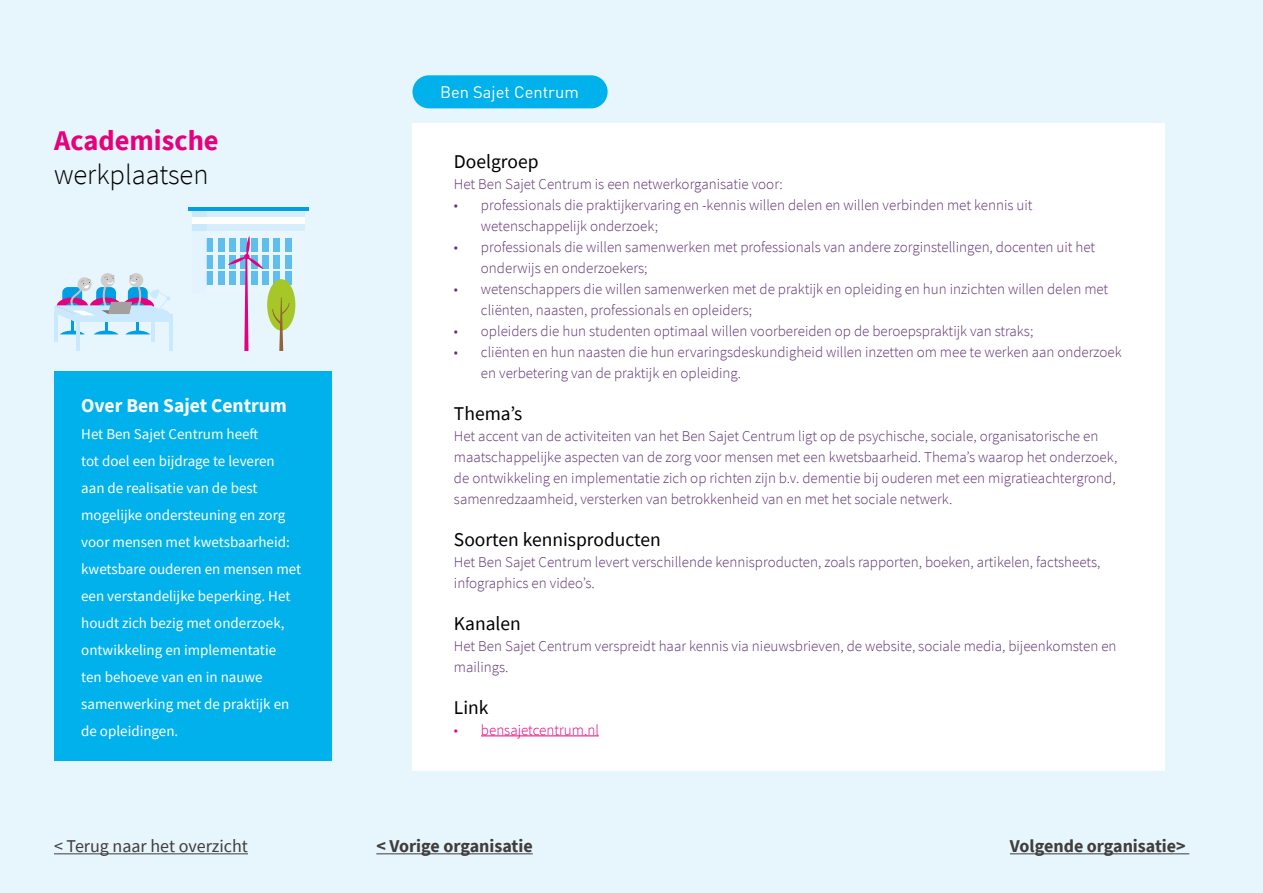
<style>
.page{position:relative;width:1263px;height:893px;background:#e7f5fc}
.page>*{position:absolute;margin:0;border:0;box-sizing:border-box;transform-origin:0 0}
.t1{font:300 28.5px "Source Sans Pro";color:#000}
.t2{font:700 28.5px "Source Sans Pro";color:#e6007d}
.t3{font:19.5px "Source Sans Pro";color:#000}
.t4{font:700 19.5px "Source Sans Pro";color:#fff}
.t5{font:700 18px "Source Sans Pro";color:#403d3d}
.t6{font:18px "Source Sans Pro";color:#403d3d}
.t7{font:16.5px "DIN Pro";color:#fff}
.t8{font:300 15px/21px "Source Sans Pro";color:#5e3370}
.t9{font:15px/27px "Source Sans Pro";color:#fff}
.t10{font:300 15px "Source Sans Pro";color:#e6007d}
</style>
<div class="page">
<hr style="left:54px;top:853px;width:194px;height:1px;background:#403d3d">
<hr style="left:1010px;top:853px;width:179px;height:1px;background:#403d3d">
<hr style="left:376px;top:853px;width:157px;height:1px;background:#403d3d">
<svg style="left:126px;top:331px;width:24px;height:3px"></svg>
<hr style="left:136px;top:314px;width:3px;height:18px;background:#009fe3">
<div style="left:129px;top:273px;width:14px;height:14px;background:#d0cecd;border-radius:50%"></div>
<svg style="left:94px;top:331px;width:24px;height:3px"></svg>
<hr style="left:105px;top:314px;width:3px;height:18px;background:#009fe3">
<div style="left:101px;top:273px;width:14px;height:14px;background:#d0cecd;border-radius:50%"></div>
<svg style="left:60px;top:331px;width:24px;height:3px"></svg>
<hr style="left:71px;top:314px;width:3px;height:18px;background:#009fe3">
<hr style="left:169px;top:318px;width:4px;height:33px;background:#cbe9fc">
<hr style="left:76px;top:322px;width:3px;height:29px;background:#cbe9fc">
<hr style="left:54px;top:313px;width:4px;height:29px;background:#cbe9fc">
<hr style="left:151px;top:313px;width:3px;height:29px;background:#cbe9fc">
<svg style="left:54px;top:275px;width:119px;height:49px"></svg>
<div style="left:192px;top:209px;width:113px;height:84px;background:#d6eefc"></div>
<div style="left:192px;top:231px;width:113px;height:62px;background:#eaf6fe"></div>
<div style="left:192px;top:217px;width:113px;height:6px;background:#fff"></div>
<div style="left:207px;top:239px;width:6px;height:13px;background:#60beec"></div>
<div style="left:218px;top:239px;width:6px;height:13px;background:#60beec"></div>
<div style="left:263px;top:239px;width:6px;height:13px;background:#60beec"></div>
<div style="left:274px;top:239px;width:6px;height:13px;background:#60beec"></div>
<div style="left:285px;top:239px;width:6px;height:13px;background:#60beec"></div>
<div style="left:207px;top:255px;width:6px;height:13px;background:#60beec"></div>
<div style="left:218px;top:255px;width:6px;height:13px;background:#60beec"></div>
<div style="left:263px;top:255px;width:6px;height:13px;background:#60beec"></div>
<div style="left:274px;top:255px;width:6px;height:13px;background:#60beec"></div>
<div style="left:285px;top:255px;width:6px;height:13px;background:#60beec"></div>
<div style="left:207px;top:271px;width:6px;height:13px;background:#60beec"></div>
<div style="left:218px;top:271px;width:6px;height:13px;background:#60beec"></div>
<div style="left:263px;top:271px;width:6px;height:13px;background:#60beec"></div>
<div style="left:274px;top:271px;width:6px;height:13px;background:#60beec"></div>
<div style="left:285px;top:271px;width:6px;height:13px;background:#60beec"></div>
<svg style="left:192px;top:211px;width:15px;height:74px"></svg>
<div style="left:192px;top:217px;width:15px;height:6px;background:#fff"></div>
<hr style="left:188px;top:207px;width:121px;height:4px;background:#009fe3">
<svg style="left:228px;top:236px;width:36px;height:115px"></svg>
<div style="left:267px;top:279px;width:28px;height:52px;background:#a5c728;border-radius:50%"></div>
<svg style="left:272px;top:297px;width:17px;height:54px"></svg>
<div style="left:412px;top:123px;width:753px;height:648px;background:#fff"></div>
<div style="left:54px;top:371px;width:278px;height:389px;background:#00b1eb"></div>
<div style="left:412px;top:75px;width:196px;height:33px;background:#00b1eb;border-radius:17px"></div>
<hr style="left:481px;top:735px;width:118px;height:1px;background:#e6007d">
<h1 class="t2" style="left:54px;top:122px;width:166px">Academische</h1>
<h1 class="t1" style="left:54px;top:158px;width:156px">werkplaatsen</h1>
<h2 class="t4" style="left:81px;top:393px;width:207px">Over Ben Sajet Centrum</h2>
<p class="t9" style="left:81px;top:421px;width:221px">Het Ben Sajet Centrum heeft<br>tot doel een bijdrage te leveren aan de realisatie van de best mogelijke ondersteuning en zorg voor mensen met kwetsbaarheid: kwetsbare ouderen en mensen met een verstandelijke beperking. Het houdt zich bezig met onderzoek, ontwikkeling en implementatie<br>ten behoeve van en in nauwe samenwerking met de praktijk en de opleidingen.</p>
<p class="t7" style="left:440px;top:81px;width:140px">Ben Sajet Centrum</p>
<h2 class="t3" style="left:454px;top:149px;width:86px">Doelgroep</h2>
<p class="t8" style="left:454px;top:173px;width:330px">Het Ben Sajet Centrum is een netwerkorganisatie voor:</p>
<p class="t8" style="left:481px;top:194px;width:553px;text-indent:-27px">• professionals die praktijkervaring en -kennis willen delen en willen verbinden met kennis uit wetenschappelijk onderzoek;</p>
<p class="t8" style="left:481px;top:236px;width:616px;text-indent:-27px">• professionals die willen samenwerken met professionals van andere zorginstellingen, docenten uit het onderwijs en onderzoekers;</p>
<p class="t8" style="left:481px;top:278px;width:629px;text-indent:-27px">• wetenschappers die willen samenwerken met de praktijk en opleiding en hun inzichten willen delen met cliënten, naasten, professionals en opleiders;</p>
<p class="t8" style="left:454px;top:320px;width:581px">• opleiders die hun studenten optimaal willen voorbereiden op de beroepspraktijk van straks;</p>
<p class="t8" style="left:481px;top:341px;width:642px;text-indent:-27px">• cliënten en hun naasten die hun ervaringsdeskundigheid willen inzetten om mee te werken aan onderzoek en verbetering van de praktijk en opleiding.</p>
<h2 class="t3" style="left:454px;top:401px;width:70px">Thema’s</h2>
<p class="t8" style="left:454px;top:425px;width:665px">Het accent van de activiteiten van het Ben Sajet Centrum ligt op de psychische, sociale, organisatorische en maatschappelijke aspecten van de zorg voor mensen met een kwetsbaarheid. Thema’s waarop het onderzoek, de ontwikkeling en implementatie zich op richten zijn b.v. dementie bij ouderen met een migratieachtergrond, samenredzaamheid, versterken van betrokkenheid van en met het sociale netwerk.</p>
<h2 class="t3" style="left:454px;top:527px;width:208px">Soorten kennisproducten</h2>
<p class="t8" style="left:454px;top:551px;width:648px">Het Ben Sajet Centrum levert verschillende kennisproducten, zoals rapporten, boeken, artikelen, factsheets, infographics en video’s.</p>
<h2 class="t3" style="left:454px;top:611px;width:68px">Kanalen</h2>
<p class="t8" style="left:454px;top:635px;width:664px">Het Ben Sajet Centrum verspreidt haar kennis via nieuwsbrieven, de website, sociale media, bijeenkomsten en mailings.</p>
<h2 class="t3" style="left:454px;top:695px;width:36px">Link</h2>
<p class="t10" style="left:454px;top:721px;width:146px">• bensajetcentrum.nl</p>
<p class="t6" style="left:54px;top:835px;width:195px">&lt; Terug naar het overzicht</p>
<p class="t5" style="left:376px;top:834px;width:158px">&lt; Vorige organisatie</p>
<p class="t5" style="left:1010px;top:834px;width:177px">Volgende organisatie&gt;</p>
</div>
